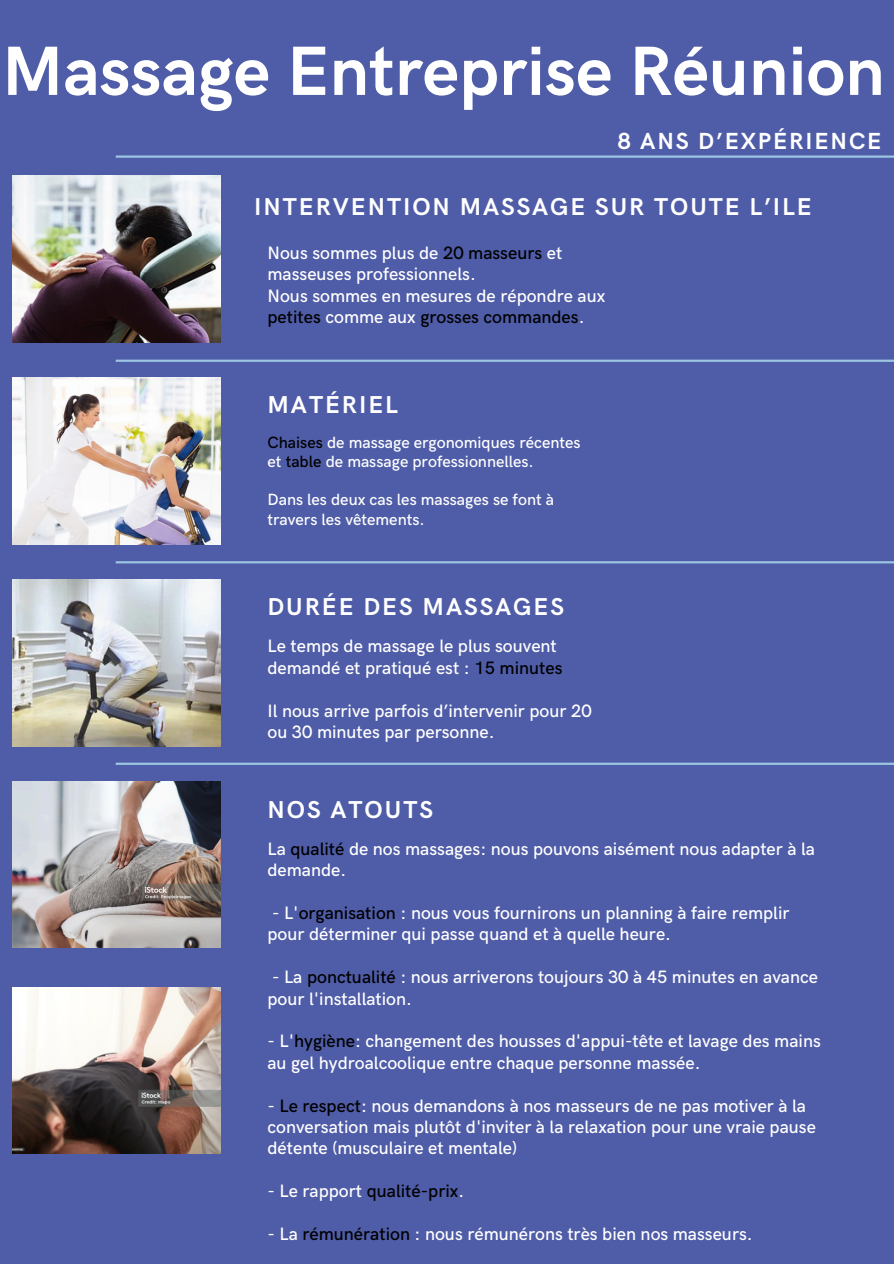
<style>
.page{position:relative;width:894px;height:1264px;background:#fff}
.page>*{position:absolute;margin:0;border:0;box-sizing:border-box;transform-origin:0 0}
.t1{font:700 69.9px "HK Grotesk";color:#fff}
.t2{font:700 24.45px "HK Grotesk";letter-spacing:.08em;color:#fff}
.t3{font:700 23.4px "HK Grotesk";letter-spacing:.08em;color:#fff}
.t4{font:500 18px/21.3px "HK Grotesk";color:#fff}
.t5{font:500 18px "HK Grotesk";color:#000}
.t6{font:500 16.35px/19.2px "HK Grotesk";color:#fff}
.s1{color:#000}
.s2{color:#fff}
</style>
<div class="page">
<div style="left:0;top:0;width:893px;height:1263px;background:#4f5ca7"></div>
<img style="left:13px;top:580px;width:208px;height:166px">
<img style="left:13px;top:781px;width:208px;height:166px">
<img style="left:13px;top:987px;width:208px;height:166px">
<img style="left:13px;top:378px;width:208px;height:166px">
<img style="left:13px;top:176px;width:208px;height:166px">
<hr style="left:116px;top:155px;width:777px;height:3px;background:#9bc5e0">
<hr style="left:116px;top:359px;width:777px;height:3px;background:#9bc5e0">
<hr style="left:116px;top:561px;width:777px;height:2px;background:#9bc5e0">
<hr style="left:116px;top:762px;width:777px;height:3px;background:#9bc5e0">
<p class="t1" style="left:2px;top:32px;width:883px">Massage Entreprise Réunion</p>
<h2 class="t3" style="left:617px;top:128px;width:265px">8 ANS D’EXPÉRIENCE</h2>
<h1 class="t2" style="left:254px;top:193px;width:559px">INTERVENTION MASSAGE SUR TOUTE L’ILE</h1>
<p class="t4" style="left:267px;top:243px;width:296px">Nous sommes plus de <span class="s1">20 masseurs</span> et masseuses professionnels.</p>
<h2 class="t4" style="left:267px;top:286px;width:339px">Nous sommes en mesures de répondre aux <span class="s1">petites</span> comme aux <span class="s1">grosses commandes</span>.</h2>
<h2 class="t2" style="left:267px;top:391px;width:132px">MATÉRIEL</h2>
<p class="t6" style="left:267px;top:433px;width:314px"><span class="s1">Chaises</span> de massage ergonomiques récentes et <span class="s1">table</span> de massage professionnelles.</p>
<p class="t6" style="left:267px;top:491px;width:288px">Dans les deux cas les massages se font à travers les vêtements.</p>
<h2 class="t2" style="left:267px;top:593px;width:298px">DURÉE DES MASSAGES</h2>
<h2 class="t4" style="left:267px;top:636px;width:296px">Le temps de massage le plus souvent demandé et pratiqué est : <span class="s1">15 minutes</span></h2>
<p class="t4" style="left:267px;top:700px;width:325px">Il nous arrive parfois d’intervenir pour 20 ou 30 minutes par personne.</p>
<p class="t2" style="left:267px;top:796px;width:167px">NOS ATOUTS</p>
<p class="t4" style="left:267px;top:838px;width:549px">La <span class="s1">qualité</span> de nos massages: nous pouvons aisément nous adapter à la demande.</p>
<p class="t4" style="left:267px;top:903px;width:523px">- L'<span class="s1">organisation</span> : nous vous fournirons un planning à faire remplir pour déterminer qui passe quand et à quelle heure.</p>
<p class="t4" style="left:267px;top:967px;width:552px">- La <span class="s1">ponctualité</span> : nous arriverons toujours 30 à 45 minutes en avance pour l'installation.</p>
<p class="t4" style="left:267px;top:1031px;width:554px">- L'<span class="s1">hygiène</span>: changement des housses d'appui-tête et lavage des mains au gel hydroalcoolique entre chaque personne massée.</p>
<p class="t4" style="left:267px;top:1095px;width:550px">- <span class="s1">Le respect</span>: nous demandons à nos masseurs de ne pas motiver à la conversation mais plutôt d'inviter à la relaxation pour une vraie pause détente (musculaire et mentale)</p>
<p class="t5" style="left:267px;top:1180px;width:198px"><span class="s2">- Le rapport</span> qualité-prix<span class="s2">.</span></p>
<p class="t4" style="left:267px;top:1223px;width:486px">- La <span class="s1">rémunération</span> : nous rémunérons très bien nos masseurs.</p>
</div>
